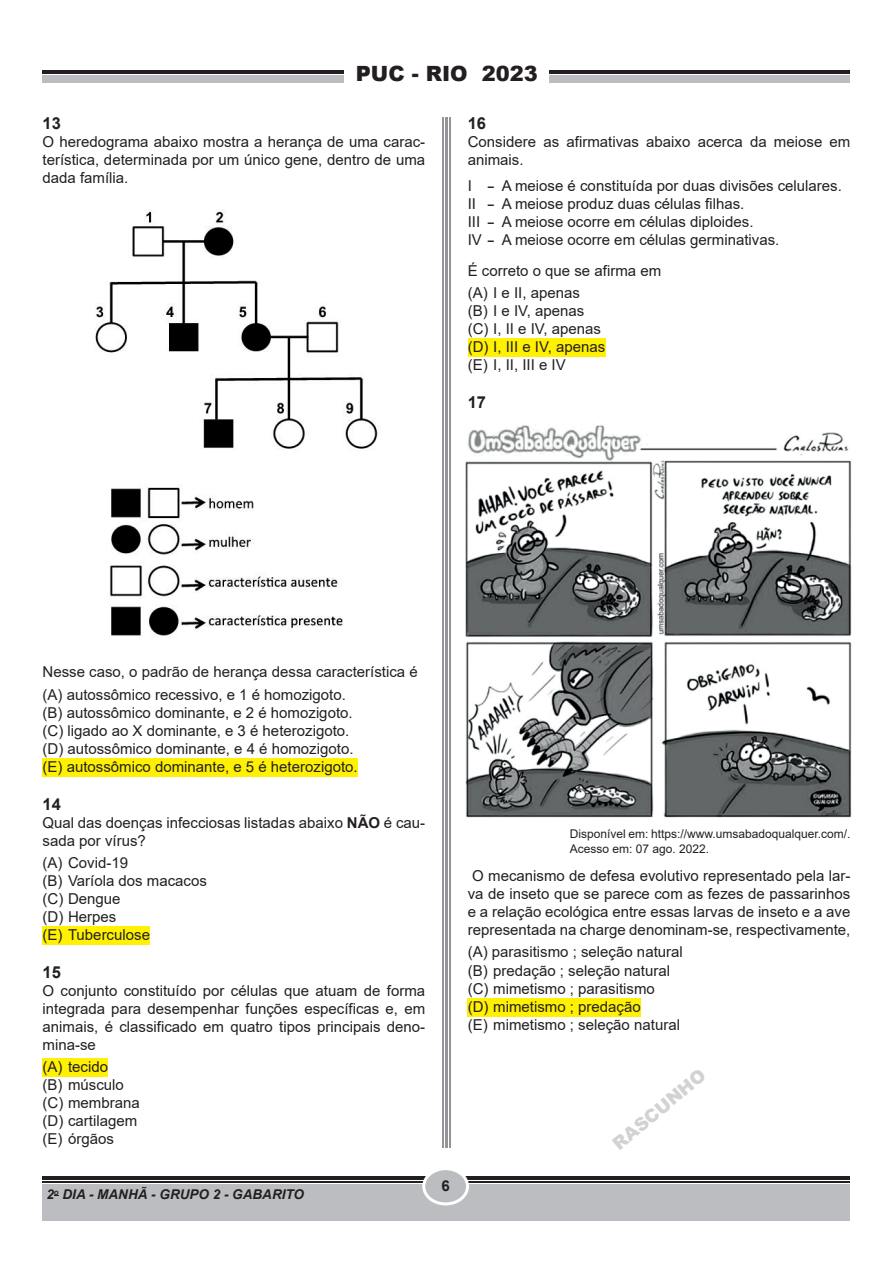
<style>
.page{position:relative;width:893px;height:1263px;background:#fff}
.page>*{position:absolute;margin:0;border:0;box-sizing:border-box;transform-origin:0 0}
.t1{font:900 21px "Arial";color:#231f20}
.t2{font:900 18px "Arial";color:#d1d2d4}
.t3{font:700 16.5px "Arial";color:#231f20}
.t4{font:15px/18px "Arial";color:#231f20}
.t5{font:700 15px "Arial";color:#231f20}
.t6{font:italic 700 13.5px "Arial";color:#231f20}
.t7{font:12px/15px "Arial";color:#231f20}
.s1{font-weight:700}
</style>
<div class="page">
<hr style="left:43px;top:1176px;width:807px;height:3px;background:#231f20">
<hr style="left:43px;top:1181px;width:807px;height:1px;background:#231f20">
<div style="left:43px;top:1184px;width:807px;height:36px;background:#bcbdc0"></div>
<hr style="left:449px;top:117px;width:1px;height:1030px;background:#939598">
<hr style="left:445px;top:117px;width:3px;height:1030px;background:#939598">
<hr style="left:443px;top:117px;width:1px;height:1030px;background:#939598">
<svg style="left:422px;top:1170px;width:47px;height:35px"></svg>
<hr style="left:43px;top:70px;width:807px;height:3px;background:#231f20">
<div style="left:43px;top:76px;width:807px;height:7px;background:#bcbdc0"></div>
<div style="left:344px;top:43px;width:205px;height:60px;background:#fff"></div>
<div style="left:468px;top:339px;width:137px;height:18px;background:#fff101"></div>
<div style="left:468px;top:998px;width:173px;height:18px;background:#fff101"></div>
<img style="left:465px;top:425px;width:387px;height:393px">
<div style="left:43px;top:758px;width:315px;height:18px;background:#fff101"></div>
<div style="left:43px;top:926px;width:107px;height:18px;background:#fff101"></div>
<div style="left:43px;top:1058px;width:65px;height:18px;background:#fff101"></div>
<img style="left:95px;top:210px;width:283px;height:426px">
<h1 class="t1" style="left:356px;top:59px;width:183px">PUC - RIO 2023</h1>
<p class="t3" style="left:43px;top:111px;width:20px">13</p>
<p class="t4" style="left:43px;top:132px;width:384px;text-align:justify">O heredograma abaixo mostra a herança de uma carac&shy;terística, determinada por um único gene, dentro de uma dada família.</p>
<p class="t3" style="left:468px;top:111px;width:20px">16</p>
<p class="t4" style="left:468px;top:132px;width:384px">Considere as afirmativas abaixo acerca da meiose em animais.</p>
<p class="t4" style="left:468px;top:177px;width:376px">I - A meiose é constituída por duas divisões celulares.<br>II - A meiose produz duas células filhas.<br>III - A meiose ocorre em células diploides.<br>IV - A meiose ocorre em células germinativas.</p>
<p class="t4" style="left:468px;top:259px;width:195px;line-height:22.2px">É correto o que se afirma em (A) I e II, apenas</p>
<p class="t4" style="left:468px;top:302px;width:139px">(B) I e IV, apenas (C) I, II e IV, apenas (D) I, III e IV, apenas (E) I, II, III e IV</p>
<p class="t3" style="left:468px;top:391px;width:20px">17</p>
<p class="t4" style="left:43px;top:661px;width:377px;line-height:22.2px">Nesse caso, o padrão de herança dessa característica é (A) autossômico recessivo, e 1 é homozigoto.</p>
<p class="t4" style="left:43px;top:703px;width:317px">(B) autossômico dominante, e 2 é homozigoto. (C) ligado ao X dominante, e 3 é heterozigoto. (D) autossômico dominante, e 4 é homozigoto. (E) autossômico dominante, e 5 é heterozigoto.</p>
<p class="t3" style="left:43px;top:792px;width:20px">14</p>
<p class="t4" style="left:43px;top:813px;width:384px">Qual das doenças infecciosas listadas abaixo <span class="s1">NÃO</span> é cau&shy;sada por vírus?</p>
<p class="t4" style="left:43px;top:853px;width:166px">(A) Covid-19<br>(B) Varíola dos macacos (C) Dengue<br>(D) Herpes<br>(E) Tuberculose</p>
<p class="t3" style="left:43px;top:960px;width:20px">15</p>
<p class="t4" style="left:43px;top:981px;width:384px;text-align:justify">O conjunto constituído por células que atuam de forma integrada para desempenhar funções específicas e, em animais, é classificado em quatro tipos principais deno&shy;mina-se</p>
<p class="t4" style="left:43px;top:1057px;width:99px">(A) tecido<br>(B) músculo (C) membrana (D) cartilagem (E) órgãos</p>
<p class="t2" style="left:607px;top:1136px;width:116px;rotate:-40deg">RASCUNHO</p>
<p class="t7" style="left:570px;top:827px;width:282px">Disponível em: https://www.umsabadoqualquer.com/.<br>Acesso em: 07 ago. 2022.</p>
<p class="t4" style="left:468px;top:867px;width:384px;text-align:justify">O mecanismo de defesa evolutivo representado pela lar&shy;va de inseto que se parece com as fezes de passarinhos e a relação ecológica entre essas larvas de inseto e a ave representada na charge denominam-se, respectivamente,</p>
<p class="t4" style="left:468px;top:943px;width:217px">(A) parasitismo ; seleção natural (B) predação ; seleção natural (C) mimetismo ; parasitismo<br>(D) mimetismo ; predação<br>(E) mimetismo ; seleção natural</p>
<p class="t6" style="left:46px;top:1185px;width:259px">2<sup>o</sup> DIA - MANHÃ - GRUPO 2 - GABARITO</p>
<p class="t5" style="left:441px;top:1175px;width:10px">6</p>
</div>
